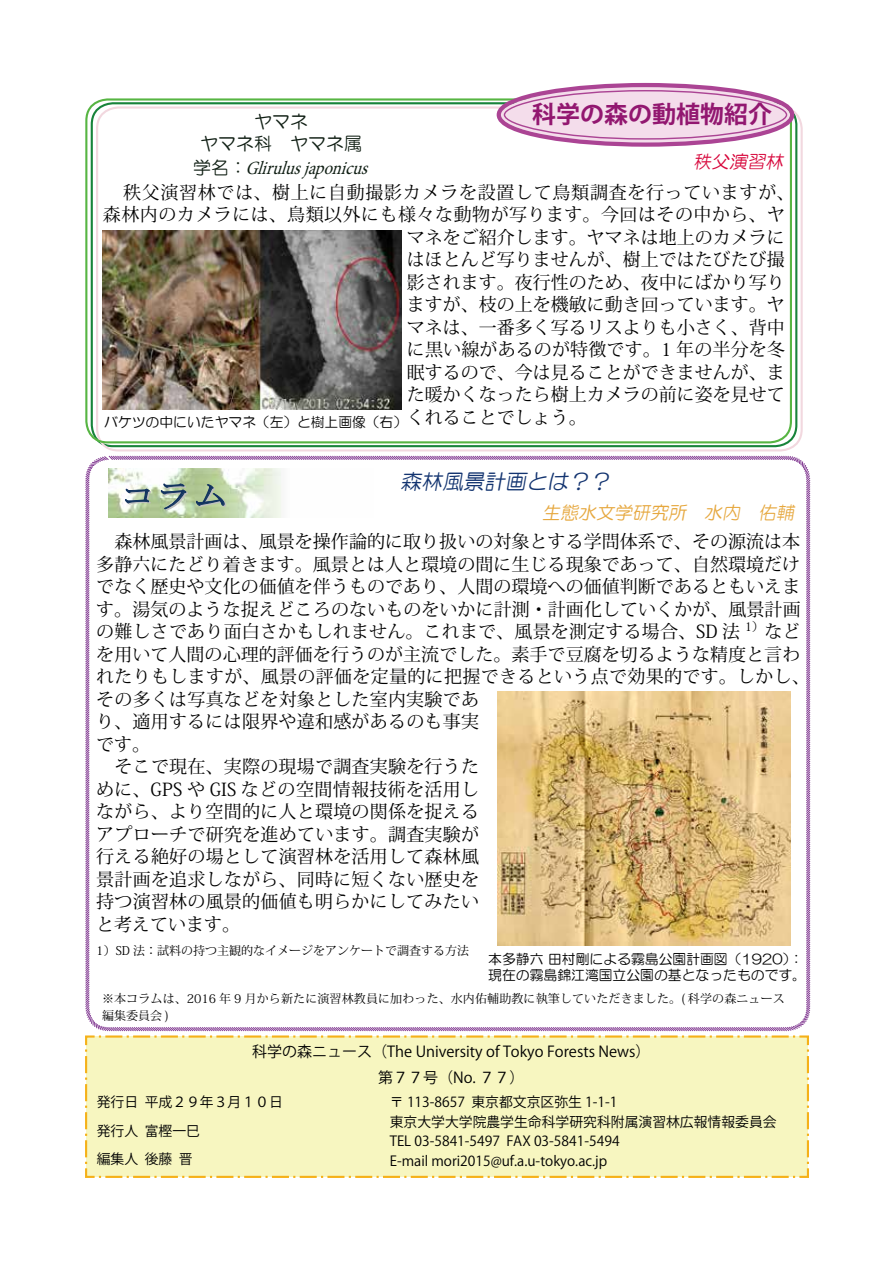
<style>
.page{position:relative;width:893px;height:1263px;background:#fff}
.page>*{position:absolute;margin:0;border:0;box-sizing:border-box;transform-origin:0 0}
.t1{font:31.2px "MS Mincho 90 ms RKSJ H";color:#11335f;scale:1.17 1}
.t2{font:700 24px "Koz Go Pro";color:#921770}
.t3{font:italic 21px "HG Maru Gothic MPRO";color:#133470}
.t4{font:italic 18.75px "Minion Pro";color:#0f1e13;scale:.88 1}
.t5{font:18px/22.5px "Koz Min Pro";letter-spacing:.005em;color:#000}
.t6{font:18px "Koz Min Pro";letter-spacing:.025em;color:#000}
.t7{font:18px "Koz Min Pro";letter-spacing:.04em;color:#000}
.t8{font:italic 18px "HG Maru Gothic MPRO";color:#e6a83f}
.t9{font:18px/22.5px "HG Maru Gothic MPRO";color:#0f1e13;text-align:center}
.t10{font:italic 18px "HG Maru Gothic MPRO";color:#d7063b}
.t11{font:15px/26.2px "Koz Go Pr 6 N";color:#000;text-align:center}
.t12{font:13.8px/19.5px "Koz Go Pr 6 N";color:#000}
.t13{font:13.8px/16.5px "HG Maru Gothic MPRO";color:#000}
.t14{font:12px/16.5px "Koz Min Pro";letter-spacing:.01em;color:#000}
.s1{font-family:"HG Maru Gothic MPRO";font-style:normal;font-size:18px}
</style>
<div class="page">
<svg style="left:85px;top:455px;width:726px;height:577px"></svg>
<img style="left:498px;top:691px;width:292px;height:254px">
<div style="left:85px;top:1035px;width:724px;height:143px;background:#f7f6c0"></div>
<div style="left:91px;top:102px;width:706px;height:345px;border:2px solid #18843b;border-radius:21px"></div>
<div style="left:96px;top:106px;width:707px;height:345px;border:2px solid #f2d8df;border-radius:21px"></div>
<div style="left:85px;top:98px;width:707px;height:345px;border:2px solid #57b543;border-radius:21px"></div>
<div style="left:501px;top:87px;width:289px;height:55px;background:#f4ddeb;border-radius:50%"></div>
<div style="left:497px;top:83px;width:297px;height:64px;border:4px solid #ab4494;border-radius:50%"></div>
<div style="left:504px;top:90px;width:283px;height:50px;border:1px solid #ab4494;border-radius:50%"></div>
<img style="left:108px;top:468px;width:265px;height:49px">
<svg style="left:125px;top:488px;width:27px;height:17px"></svg>
<svg style="left:160px;top:483px;width:28px;height:28px"></svg>
<svg style="left:196px;top:484px;width:31px;height:23px"></svg>
<img style="left:102px;top:231px;width:299px;height:178px">
<h2 class="t2" style="left:532px;top:99px;width:241px">科学の森の動植物紹介</h2>
<p class="t9" style="left:200px;top:110px;width:163px">ヤマネ<br>ヤマネ科　ヤマネ属</p>
<p class="t4" style="left:193px;top:155px;width:208px"><span class="s1">学名：</span> Glirulus japonicus</p>
<p class="t7" style="left:123px;top:180px;width:673px">秩父演習林では、樹上に自動撮影カメラを設置して鳥類調査を行っていますが、</p>
<p class="t6" style="left:103px;top:202px;width:684px">森林内のカメラには、鳥類以外にも様々な動物が写ります。今回はその中から、ヤ</p>
<p class="t5" style="left:407px;top:225px;width:380px">マネをご紹介します。ヤマネは地上のカメラに</p>
<p class="t5" style="left:407px;top:247px;width:380px">はほとんど写りませんが、樹上ではたびたび撮</p>
<p class="t5" style="left:407px;top:270px;width:380px">影されます。夜行性のため、夜中にばかり写り</p>
<p class="t5" style="left:407px;top:292px;width:380px">ますが、枝の上を機敏に動き回っています。ヤ</p>
<p class="t5" style="left:407px;top:315px;width:380px">マネは、一番多く写るリスよりも小さく、背中</p>
<p class="t5" style="left:407px;top:337px;width:380px">に黒い線があるのが特徴です。1 年の半分を冬</p>
<p class="t5" style="left:407px;top:360px;width:380px">眠するので、今は見ることができませんが、ま</p>
<p class="t5" style="left:407px;top:382px;width:380px">た暖かくなったら樹上カメラの前に姿を見せて</p>
<p class="t5" style="left:407px;top:405px;width:181px">くれることでしょう。</p>
<p class="t10" style="left:693px;top:153px;width:95px">秩父演習林</p>
<p class="t13" style="left:104px;top:414px;width:305px">バケツの中にいたヤマネ（左）と樹上画像（右）</p>
<h1 class="t1" style="left:119px;top:480px;width:95px">ࢥ࣒ࣛ</h1>
<p class="t3" style="left:400px;top:471px;width:215px">森林風景計画とは？？</p>
<p class="t8" style="left:542px;top:503px;width:257px">生態水文学研究所　水内　佑輔</p>
<p class="t5" style="left:96px;top:530px;width:715px">　森林風景計画は、風景を操作論的に取り扱いの対象とする学問体系で、その源流は本多静六にたどり着きます。風景とは人と環境の間に生じる現象であって、自然環境だけでなく歴史や文化の価値を伴うものであり、人間の環境への価値判断であるともいえます。湯気のような捉えどころのないものをいかに計測・計画化していくかが、風景計画の難しさであり面白さかもしれません。これまで、風景を測定する場合、SD 法 <sup>1）</sup>などを用いて人間の心理的評価を行うのが主流でした。素手で豆腐を切るような精度と言われたりもしますが、風景の評価を定量的に把握できるという点で効果的です。しかし、その多くは写真などを対象とした室内実験であ<br>り、適用するには限界や違和感があるのも事実<br>です。<br>　そこで現在、実際の現場で調査実験を行うた<br>めに、GPS や GIS などの空間情報技術を活用し<br>ながら、より空間的に人と環境の関係を捉える<br>アプローチで研究を進めています。調査実験が<br>行える絶好の場として演習林を活用して森林風<br>景計画を追求しながら、同時に短くない歴史を<br>持つ演習林の風景的価値も明らかにしてみたい<br>と考えています。</p>
<p class="t14" style="left:96px;top:942px;width:374px">1）SD 法：試料の持つ主観的なイメージをアンケートで調査する方法</p>
<p class="t13" style="left:488px;top:950px;width:319px">本多静六 田村剛による霧島公園計画図（1920）：現在の霧島錦江湾国立公園の基となったものです。</p>
<p class="t14" style="left:102px;top:990px;width:684px">※本コラムは、2016 年 9 月から新たに演習林教員に加わった、水内佑輔助教に執筆していただきました。( 科学の森ニュース編集委員会 )</p>
<p class="t11" style="left:252px;top:1039px;width:400px">科学の森ニュース（The University of Tokyo Forests News）第７７号（No. ７７）</p>
<p class="t12" style="left:390px;top:1093px;width:388px">〒 113-8657 東京都文京区弥生 1-1-1<br>東京大学大学院農学生命科学研究科附属演習林広報情報委員会TEL 03-5841-5497 FAX 03-5841-5494<br>E-mail mori2015@uf.a.u-tokyo.ac.jp</p>
<p class="t12" style="left:97px;top:1088px;width:188px;line-height:28.5px">発行日 平成２９年３月１０日発行人 富樫一巳<br>編集人 後藤 晋</p>
</div>
